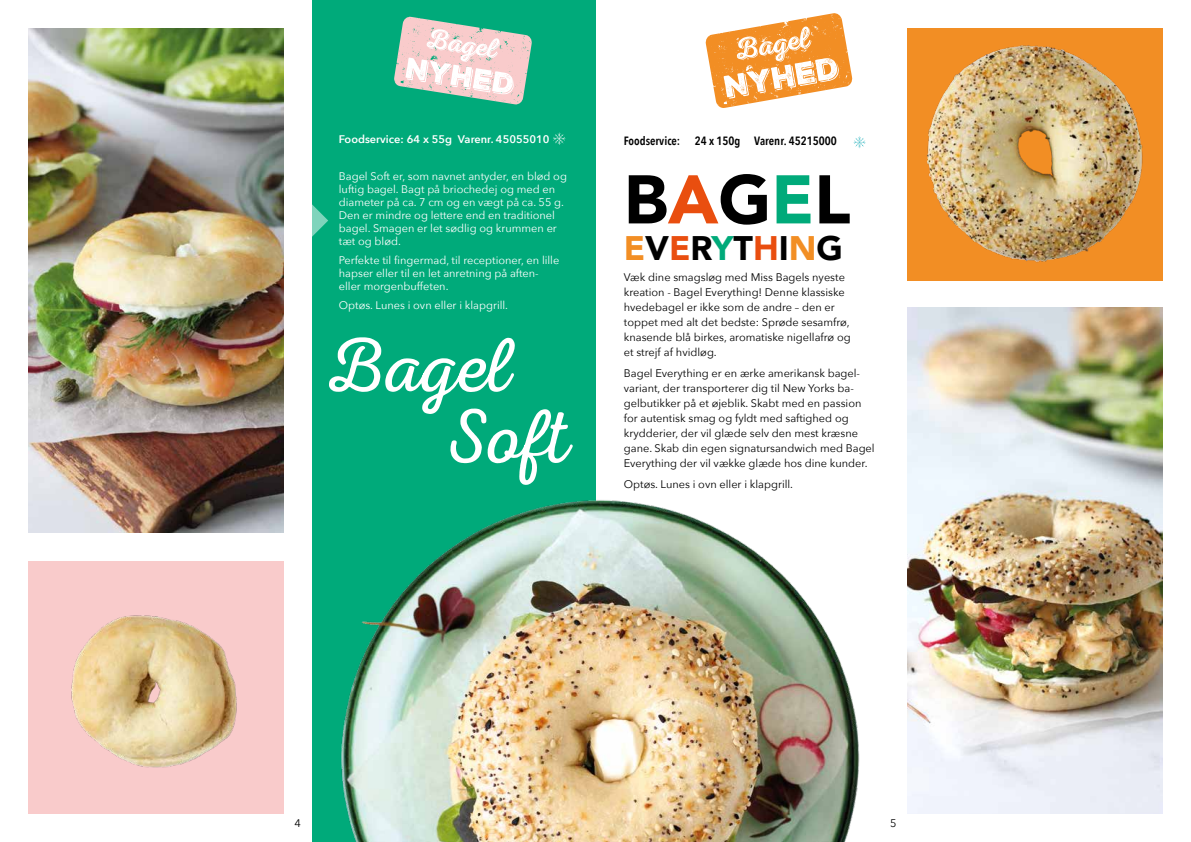
<style>
.page{position:relative;width:1191px;height:842px;background:#fff}
.page>*{position:absolute;margin:0;border:0;box-sizing:border-box;transform-origin:0 0}
.t1{font:900 68px "Avenir";color:#000}
.t2{font:900 34px "Avenir";color:#000}
.t3{font:600 12px "Avenir Next Condensed";color:#000}
.t4{font:11px/15px "Avenir Next";color:#000}
.t5{font:11px/13px "Avenir Next";color:#fff}
.t6{font:600 11px "Avenir Next";color:#fff}
.s1{color:#e94e0f}
.s2{color:#00aa7a}
.s3{color:#f28e24}
</style>
<div class="page">
<div style="left:312px;top:0;width:283px;height:842px;background:#00aa7a"></div>
<svg style="left:553px;top:133px;width:12px;height:12px"></svg>
<svg style="left:394px;top:16px;width:138px;height:89px"></svg>
<img style="left:28px;top:28px;width:255px;height:504px">
<img style="left:907px;top:308px;width:255px;height:506px">
<div style="left:28px;top:561px;width:255px;height:253px;background:#f9cbcb"></div>
<img style="left:71px;top:615px;width:166px;height:153px">
<div style="left:907px;top:28px;width:255px;height:253px;background:#f28e24"></div>
<img style="left:927px;top:45px;width:216px;height:217px">
<svg style="left:705px;top:13px;width:147px;height:95px"></svg>
<img style="left:341px;top:489px;width:519px;height:353px">
<svg style="left:853px;top:136px;width:12px;height:12px"></svg>
<svg style="left:329px;top:337px;width:244px;height:148px"></svg>
<svg style="left:312px;top:204px;width:16px;height:33px"></svg>
<p class="t6" style="left:339px;top:130px;width:212px">Foodservice: 64 x 55g Varenr. 45055010</p>
<p class="t5" style="left:339px;top:170px;width:230px">Bagel Soft er, som navnet antyder, en blød og luftig bagel. Bagt på briochedej og med en diameter på ca. 7 cm og en vægt på ca. 55 g.<br>Den er mindre og lettere end en traditionel bagel. Smagen er let sødlig og krummen er tæt og blød.</p>
<p class="t5" style="left:339px;top:253px;width:222px">Perfekte til fingermad, til receptioner, en lille hapser eller til en let anretning på aften&shy;eller morgenbuffeten.</p>
<p class="t5" style="left:339px;top:298px;width:171px">Optøs. Lunes i ovn eller i klapgrill.</p>
<p class="t3" style="left:624px;top:131px;width:214px">Foodservice: 24 x 150g Varenr. 45215000</p>
<h1 class="t1" style="left:624px;top:141px;width:228px">B<span class="s1">A</span>G<span class="s2">E</span>L</h1>
<h2 class="t2" style="left:624px;top:219px;width:221px"><span class="s3">E</span>V<span class="s1">E</span>R<span class="s2">Y</span>T<span class="s1">H</span>I<span class="s3">N</span>G</h2>
<p class="t4" style="left:624px;top:269px;width:228px">Væk dine smagsløg med Miss Bagels nyeste kreation - Bagel Everything! Denne klassiske hvedebagel er ikke som de andre – den er toppet med alt det bedste: Sprøde sesamfrø, knasende blå birkes, aromatiske nigellafrø og et strejf af hvidløg.</p>
<p class="t4" style="left:624px;top:365px;width:252px">Bagel Everything er en ærke amerikansk bagel&shy;variant, der transporterer dig til New Yorks ba&shy;gelbutikker på et øjeblik. Skabt med en passion for autentisk smag og fyldt med saftighed og krydderier, der vil glæde selv den mest kræsne gane. Skab din egen signatursandwich med Bagel Everything der vil vække glæde hos dine kunder.</p>
<p class="t4" style="left:624px;top:476px;width:171px">Optøs. Lunes i ovn eller i klapgrill.</p>
<p class="t4" style="left:294px;top:815px;width:8px">4</p>
<p class="t4" style="left:890px;top:815px;width:8px">5</p>
</div>
